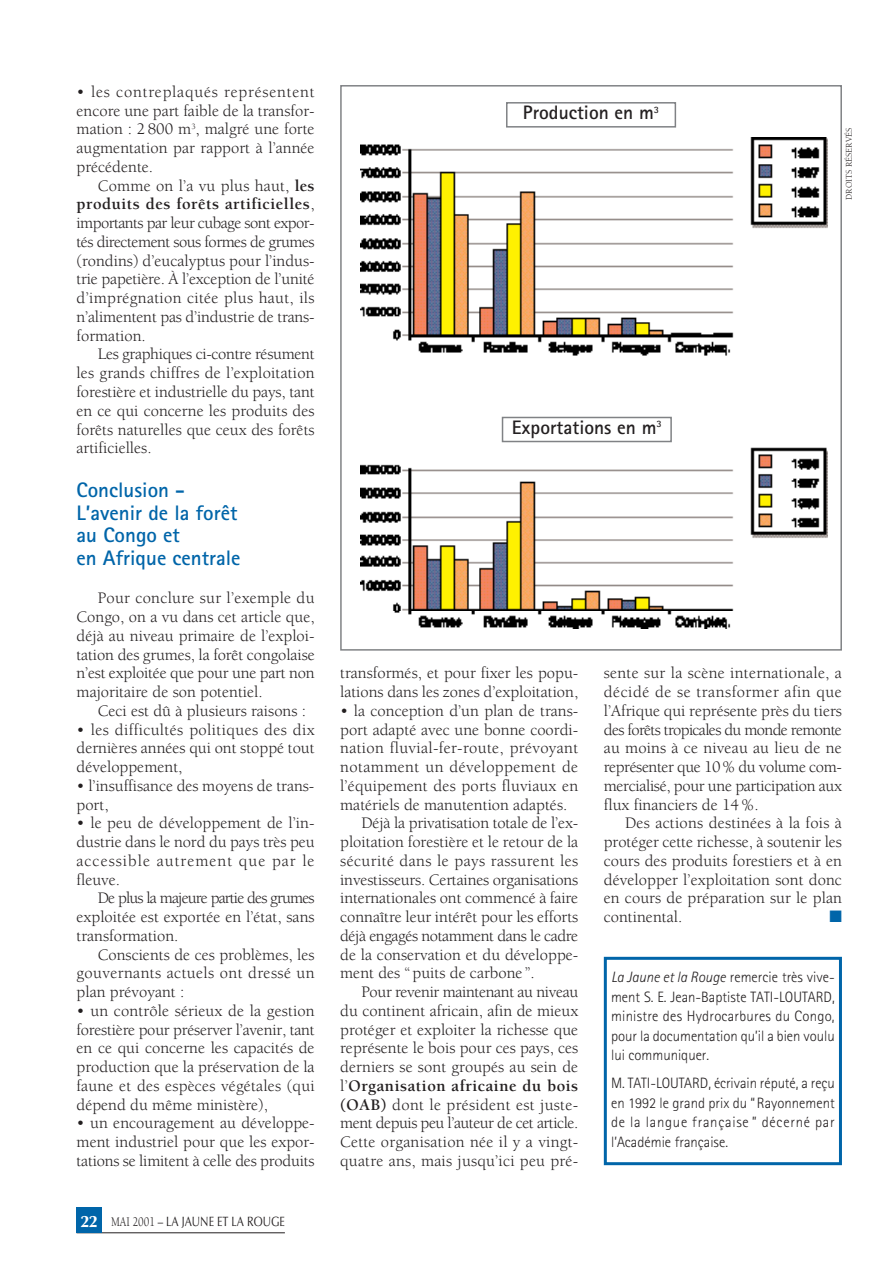
<style>
.page{position:relative;width:893px;height:1263px;background:#fff}
.page>*{position:absolute;margin:0;border:0;box-sizing:border-box;transform-origin:0 0}
.t1{font:700 21px/22.5px "Rotis Sans Serif";color:#0065a9}
.t2{font:700 19.5px "Rotis Sans Serif";color:#231f20}
.t3{font:16.5px/18.8px "Berkeley";color:#231f20;text-align:justify}
.t4{font:16.5px "Berkeley";letter-spacing:.02em;color:#231f20}
.t5{font:16.5px "Berkeley";letter-spacing:.025em;color:#231f20}
.t6{font:16.5px "Berkeley";letter-spacing:-.03em;color:#231f20}
.t7{font:16.5px "Berkeley";letter-spacing:-.025em;color:#231f20}
.t8{font:16.5px "Berkeley";letter-spacing:-.02em;color:#231f20}
.t9{font:700 16.5px "Berkeley";letter-spacing:.035em;color:#231f20}
.t10{font:16.5px "Zapf Dingbats";color:#0065a9}
.t11{font:300 15px/19.5px "Rotis Sans Serif";color:#231f20;text-align:justify}
.t12{font:13.5px "Optima";color:#231f20;scale:.8 1}
.t13{font:9px "Berkeley";color:#231f20}
.s1{font-weight:700}
.s2{font-weight:700;font-size:16.5px;color:#fff}
.s3{font-family:"Berkeley"}
.s4{font-weight:400}
.s5{font-style:italic}
</style>
<div class="page">
<hr style="left:77px;top:1232px;width:208px;height:1px;background:#231f20">
<div style="left:77px;top:1208px;width:25px;height:25px;background:#0065a9"></div>
<img style="left:361px;top:138px;width:466px;height:158px">
<img style="left:361px;top:296px;width:466px;height:332px">
<div style="left:340px;top:85px;width:502px;height:566px;border:2px solid #808285"></div>
<div style="left:506px;top:102px;width:170px;height:26px;border:2px solid #808285"></div>
<div style="left:502px;top:417px;width:169px;height:24px;background:#fff"></div>
<div style="left:502px;top:417px;width:170px;height:25px;border:2px solid #808285"></div>
<div style="left:604px;top:957px;width:238px;height:208px;border:3px solid #0065a9"></div>
<p class="t3" style="left:77px;top:84px;width:240px">• les contreplaqués représentent encore une part faible de la transfor&shy;mation : 2 800 m<sup>3</sup>, malgré une forte augmentation par rapport à l’année précédente.</p>
<p class="t3" style="left:77px;top:178px;width:240px;text-indent:21px">Comme on l’a vu plus haut, <span class="s1">les produits des forêts artificielles</span>, importants par leur cubage sont expor&shy;tés directement sous formes de grumes (rondins) d’eucalyptus pour l’indus&shy;trie papetière. À l’exception de l’unité d’imprégnation citée plus haut, ils n’alimentent pas d’industrie de trans&shy;formation.</p>
<p class="t3" style="left:77px;top:346px;width:240px;text-indent:21px">Les graphiques ci-contre résument les grands chiffres de l’exploitation forestière et industrielle du pays, tant en ce qui concerne les produits des forêts naturelles que ceux des forêts artificielles.</p>
<p class="t1" style="left:77px;top:481px;width:165px">Conclusion -<br>L’avenir de la forêt au Congo et<br>en Afrique centrale</p>
<p class="t3" style="left:77px;top:590px;width:240px;text-indent:21px">Pour conclure sur l’exemple du Congo, on a vu dans cet article que, déjà au niveau primaire de l’exploi&shy;tation des grumes, la forêt congolaise n’est exploitée que pour une part non majoritaire de son potentiel.</p>
<p class="t3" style="left:98px;top:703px;width:210px">Ceci est dû à plusieurs raisons :</p>
<p class="t3" style="left:77px;top:721px;width:240px">• les difficultés politiques des dix dernières années qui ont stoppé tout développement,</p>
<p class="t3" style="left:77px;top:778px;width:239px">• l’insuffisance des moyens de trans&shy;port,</p>
<p class="t3" style="left:77px;top:815px;width:240px">• le peu de développement de l’in&shy;dustrie dans le nord du pays très peu accessible autrement que par le fleuve.</p>
<p class="t3" style="left:77px;top:890px;width:240px;text-indent:21px">De plus la majeure partie des grumes exploitée est exportée en l’état, sans transformation.</p>
<p class="t3" style="left:77px;top:946px;width:240px;text-indent:21px">Conscients de ces problèmes, les gouvernants actuels ont dressé un plan prévoyant :</p>
<p class="t3" style="left:77px;top:1003px;width:240px">• un contrôle sérieux de la gestion forestière pour préserver l’avenir, tant en ce qui concerne les capacités de production que la préservation de la faune et des espèces végétales (qui dépend du même ministère),</p>
<p class="t3" style="left:77px;top:1115px;width:240px">• un encouragement au développe&shy;ment industriel pour que les expor&shy;tations se limitent à celle des produits</p>
<p class="t12" style="left:80px;top:1216px;width:257px"><span class="s2">22</span> <span class="s3">MAI 2001 –</span> LA JAUNE ET LA ROUGE</p>
<p class="t2" style="left:523px;top:106px;width:138px">Production en m<sup>3</sup></p>
<p class="t2" style="left:512px;top:421px;width:151px">Exportations en m<sup>3</sup></p>
<p class="t13" style="left:846px;top:200px;width:74px;rotate:-90deg">DROITS RÉSERVÉS</p>
<p class="t3" style="left:340px;top:665px;width:240px">transformés, et pour fixer les popu&shy;lations dans les zones d’exploitation,</p>
<p class="t3" style="left:340px;top:703px;width:240px">• la conception d’un plan de trans-</p>
<p class="t3" style="left:340px;top:721px;width:240px">port adapté avec une bonne coordi-</p>
<p class="t4" style="left:340px;top:742px;width:240px">nation fluvial-fer-route, prévoyant</p>
<p class="t5" style="left:340px;top:760px;width:240px">notamment un développement de</p>
<p class="t3" style="left:340px;top:778px;width:240px">l’équipement des ports fluviaux en</p>
<p class="t3" style="left:340px;top:796px;width:229px">matériels de manutention adaptés.</p>
<p class="t3" style="left:361px;top:815px;width:218px">Déjà la privatisation totale de l’ex-</p>
<p class="t3" style="left:340px;top:834px;width:240px">ploitation forestière et le retour de la</p>
<p class="t5" style="left:340px;top:854px;width:240px">sécurité dans le pays rassurent les</p>
<p class="t3" style="left:340px;top:871px;width:240px">investisseurs. Certaines organisations</p>
<p class="t3" style="left:340px;top:890px;width:240px">internationales ont commencé à faire</p>
<p class="t3" style="left:340px;top:909px;width:240px">connaître leur intérêt pour les efforts</p>
<p class="t7" style="left:340px;top:929px;width:240px">déjà engagés notamment dans le cadre</p>
<p class="t3" style="left:340px;top:946px;width:240px">de la conservation et du développe-</p>
<p class="t3" style="left:340px;top:965px;width:196px">ment des “puits de carbone ”.</p>
<p class="t8" style="left:361px;top:985px;width:218px">Pour revenir maintenant au niveau</p>
<p class="t3" style="left:340px;top:1003px;width:240px">du continent africain, afin de mieux</p>
<p class="t3" style="left:340px;top:1021px;width:240px">protéger et exploiter la richesse que</p>
<p class="t3" style="left:340px;top:1040px;width:240px">représente le bois pour ces pays, ces</p>
<p class="t3" style="left:340px;top:1059px;width:240px">derniers se sont groupés au sein de</p>
<p class="t9" style="left:340px;top:1079px;width:240px"><span class="s4">l’</span>Organisation africaine du bois</p>
<p class="t4" style="left:340px;top:1098px;width:240px"><span class="s1">(OAB)</span> dont le président est juste-</p>
<p class="t6" style="left:340px;top:1117px;width:240px">ment depuis peu l’auteur de cet article.</p>
<p class="t3" style="left:340px;top:1134px;width:240px">Cette organisation née il y a vingt-</p>
<p class="t3" style="left:340px;top:1153px;width:240px">quatre ans, mais jusqu’ici peu pré-</p>
<p class="t3" style="left:604px;top:665px;width:240px">sente sur la scène internationale, a décidé de se transformer afin que l’Afrique qui représente près du tiers des forêts tropicales du monde remonte au moins à ce niveau au lieu de ne représenter que 10% du volume com&shy;mercialisé, pour une participation aux flux financiers de 14%.</p>
<p class="t3" style="left:604px;top:815px;width:240px;text-indent:21px">Des actions destinées à la fois à protéger cette richesse, à soutenir les cours des produits forestiers et à en développer l’exploitation sont donc en cours de préparation sur le plan continental.</p>
<p class="t10" style="left:829px;top:907px;width:14px">■</p>
<p class="t11" style="left:611px;top:969px;width:225px"><span class="s5">La Jaune et la Rouge</span> remercie très vive&shy;ment S. E. Jean-Baptiste TATI-LOUTARD, ministre des Hydrocarbures du Congo, pour la documentation qu’il a bien voulu lui communiquer.</p>
<p class="t11" style="left:611px;top:1075px;width:225px">M. TATI-LOUTARD, écrivain réputé, a reçu en 1992 le grand prix du “Rayonnement de la langue française ” décerné par l’Académie française.</p>
</div>
